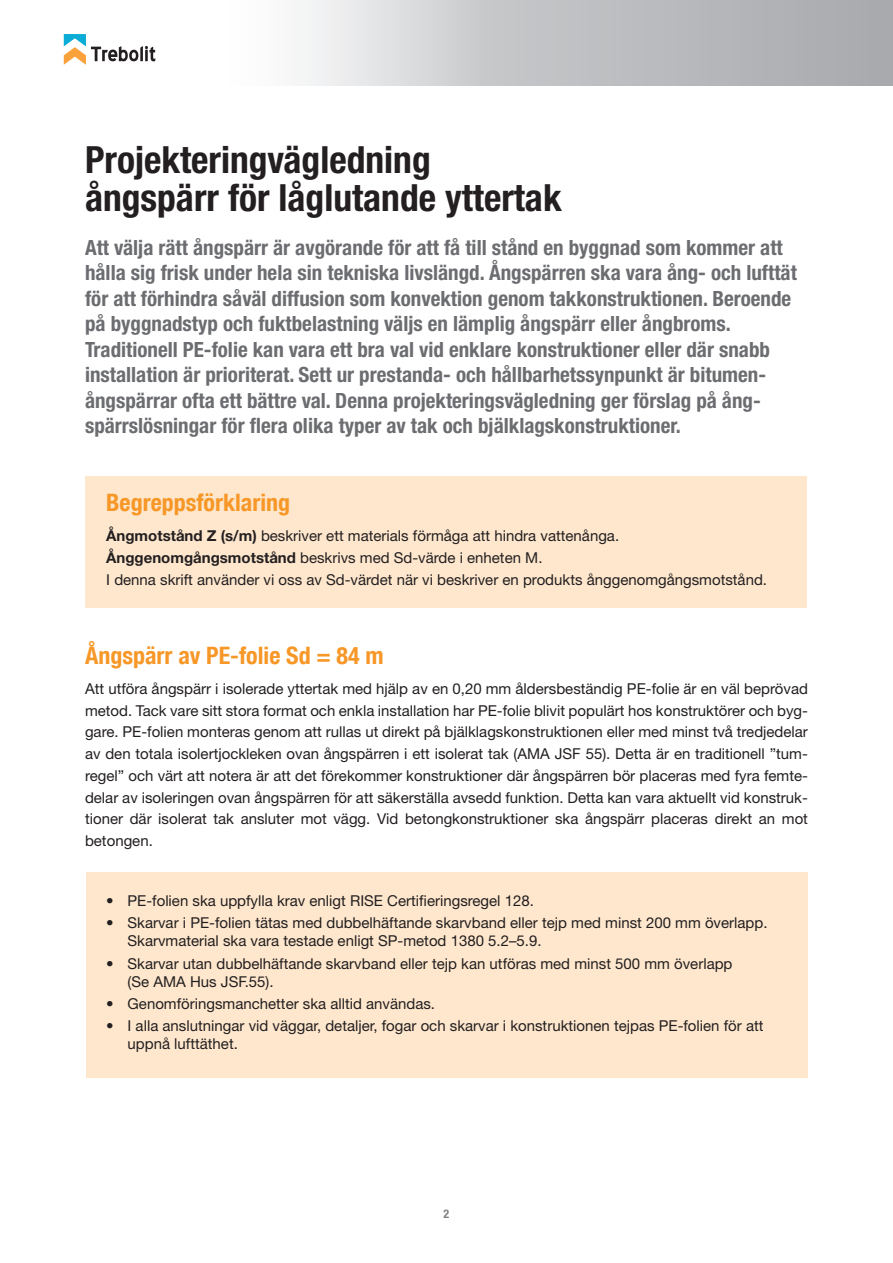
<style>
.page{position:relative;width:893px;height:1263px;background:#fff}
.page>*{position:absolute;margin:0;border:0;box-sizing:border-box;transform-origin:0 0}
.t1{font:700 condensed 37.5px/37.5px "Helvetica Neue LT Std";color:#231f20}
.t2{font:700 condensed 24px "Helvetica Neue";color:#f79727}
.t3{font:700 condensed 21px/25.5px "Helvetica Neue LT Std";color:#6c6d70}
.t4{font:15px/21.8px "Helvetica Neue LT Std";color:#231f20}
.t5{font:700 condensed 12px "Helvetica Neue LT Std";color:#808285}
.s1{font-weight:700}
</style>
<div class="page">
<svg style="left:64px;top:34px;width:92px;height:31px"></svg>
<div style="left:209px;top:0;width:684px;height:85px;background:linear-gradient(to right,#f9f9fa,#9e9fa3)"></div>
<div style="left:85px;top:476px;width:722px;height:132px;background:#fee7cd"></div>
<div style="left:86px;top:872px;width:721px;height:206px;background:#fee7cd"></div>
<h1 class="t1" style="left:85px;top:141px;width:478px">Projekteringvägledning ångspärr för låglutande yttertak</h1>
<p class="t3" style="left:85px;top:234px;width:713px">Att välja rätt ångspärr är avgörande för att få till stånd en byggnad som kommer att hålla sig frisk under hela sin tekniska livslängd. Ångspärren ska vara ång- och lufttät för att förhindra såväl diffusion som konvektion genom takkonstruktionen. Beroende på byggnadstyp och fuktbelastning väljs en lämplig ångspärr eller ångbroms.<br>Traditionell PE-folie kan vara ett bra val vid enklare konstruktioner eller där snabb installation är prioriterat. Sett ur prestanda- och hållbarhetssynpunkt är bitumen&shy;ångspärrar ofta ett bättre val. Denna projekteringsvägledning ger förslag på ång&shy;spärrslösningar för flera olika typer av tak och bjälklagskonstruktioner.</p>
<h2 class="t2" style="left:106px;top:492px;width:185px">Begreppsförklaring</h2>
<p class="t4" style="left:106px;top:525px;width:662px"><span class="s1">Ångmotstånd Z (s/m)</span> beskriver ett materials förmåga att hindra vattenånga.<br><span class="s1">Ånggenomgångsmotstånd</span> beskrivs med Sd-värde i enheten M.<br>I denna skrift använder vi oss av Sd-värdet när vi beskriver en produkts ånggenomgångsmotstånd.</p>
<h2 class="t2" style="left:85px;top:644px;width:300px">Ångspärr av PE-folie Sd = 84 m</h2>
<p class="t4" style="left:85px;top:677px;width:724px;text-align:justify">Att utföra ångspärr i isolerade yttertak med hjälp av en 0,20 mm åldersbeständig PE-folie är en väl beprövad metod. Tack vare sitt stora format och enkla installation har PE-folie blivit populärt hos konstruktörer och byg&shy;gare. PE-folien monteras genom att rullas ut direkt på bjälklagskonstruktionen eller med minst två tredjedelar av den totala isolertjockleken ovan ångspärren i ett isolerat tak (AMA JSF 55). Detta är en traditionell ”tum&shy;regel” och värt att notera är att det förekommer konstruktioner där ångspärren bör placeras med fyra femte&shy;delar av isoleringen ovan ångspärren för att säkerställa avsedd funktion. Detta kan vara aktuellt vid konstruk&shy;tioner där isolerat tak ansluter mot vägg. Vid betongkonstruktioner ska ångspärr placeras direkt an mot betongen.</p>
<p class="t4" style="left:106px;top:890px;width:429px">• PE-folien ska uppfylla krav enligt RISE Certifieringsregel 128.</p>
<p class="t4" style="left:128px;top:914px;width:641px;line-height:18px;text-indent:-21px">• Skarvar i PE-folien tätas med dubbelhäftande skarvband eller tejp med minst 200 mm överlapp.<br>Skarvmaterial ska vara testade enligt SP-metod 1380 5.2–5.9.</p>
<p class="t4" style="left:128px;top:954px;width:606px;line-height:18px;text-indent:-21px">• Skarvar utan dubbelhäftande skarvband eller tejp kan utföras med minst 500 mm överlapp (Se AMA Hus JSF.55).</p>
<p class="t4" style="left:106px;top:992px;width:330px">• Genomföringsmanchetter ska alltid användas.</p>
<p class="t4" style="left:128px;top:1016px;width:637px;line-height:18px;text-indent:-21px">• I alla anslutningar vid väggar, detaljer, fogar och skarvar i konstruktionen tejpas PE-folien för att uppnå lufttäthet.</p>
<p class="t5" style="left:444px;top:1207px;width:7px">2</p>
</div>
